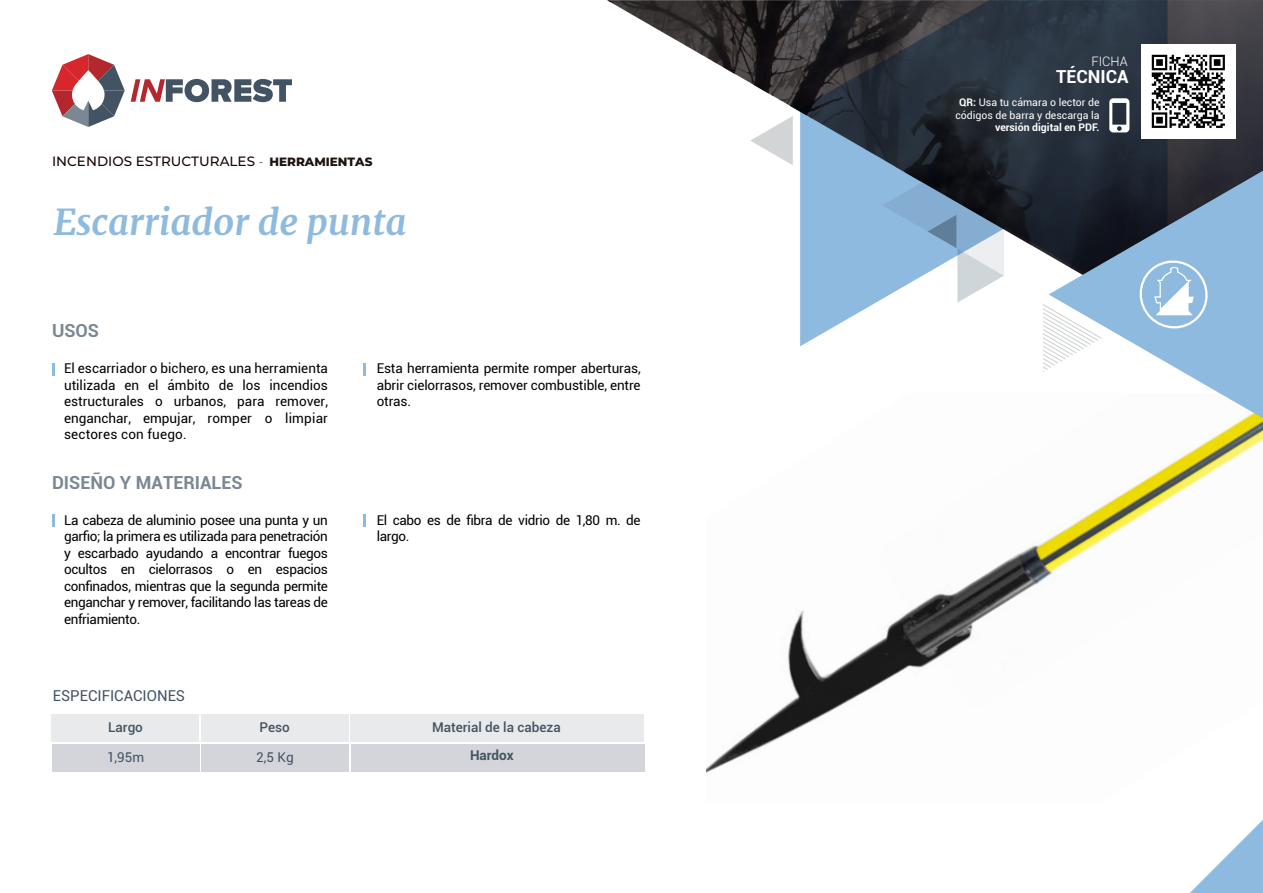
<style>
.page{position:relative;width:1263px;height:893px;background:#fff}
.page>*{position:absolute;margin:0;border:0;box-sizing:border-box;transform-origin:0 0}
.t1{font:italic 700 36px "Merriweather";color:#8fbadf}
.t2{font:700 18px "Roboto";color:#7b8792}
.t3{font:700 18px "Roboto";color:#fff}
.t4{font:15px "Roboto";color:#425363}
.t5{font:13.5px/16.5px "Roboto";letter-spacing:-.01em;color:#000;text-align:justify}
.t6{font:500 13.5px "Montserrat";color:#170402}
.t7{font:500 13.5px "Roboto";color:#425363}
.t8{font:13.5px "Roboto";color:#425363}
.t9{font:700 13.5px "Roboto";color:#425363}
.t10{font:300 13.05px "Roboto";color:#fff}
.t11{font:10.5px/12.6px "Roboto";color:#fff;text-align:center}
.t12{font:700 10.5px "Roboto";color:#fff}
.s1{font-weight:300;font-size:12px;color:#1e120d}
.s2{font-weight:800;font-size:12px;color:#1e120d}
.s3{font-weight:700}
</style>
<div class="page">
<img style="left:706px;top:418px;width:557px;height:355px">
<svg style="left:607px;top:0;width:656px;height:347px"></svg>
<svg style="left:1190px;top:820px;width:73px;height:73px"></svg>
<svg style="left:800px;top:0;width:367px;height:346px;background:#566879"></svg>
<svg style="left:750px;top:116px;width:43px;height:49px"></svg>
<svg style="left:882px;top:43px;width:220px;height:329px"></svg>
<svg style="left:1109px;top:98px;width:20px;height:34px"></svg>
<svg style="left:131px;top:79px;width:161px;height:23px"></svg>
<svg style="left:52px;top:54px;width:73px;height:73px"></svg>
<svg style="left:52px;top:363px;width:2px;height:12px"></svg>
<svg style="left:363px;top:363px;width:2px;height:12px"></svg>
<svg style="left:52px;top:514px;width:2px;height:13px"></svg>
<svg style="left:363px;top:514px;width:2px;height:13px"></svg>
<div style="left:52px;top:715px;width:147px;height:27px;background:#e8eaec"></div>
<div style="left:52px;top:745px;width:147px;height:27px;background:#d4d5da"></div>
<div style="left:201px;top:715px;width:147px;height:27px;background:#e8eaec"></div>
<div style="left:201px;top:745px;width:147px;height:27px;background:#d4d5da"></div>
<div style="left:350px;top:715px;width:294px;height:27px;background:#e8eaec"></div>
<div style="left:351px;top:745px;width:294px;height:27px;background:#d4d5da"></div>
<svg style="left:1049px;top:171px;width:214px;height:247px"></svg>
<svg style="left:1136px;top:257px;width:75px;height:75px"></svg>
<img style="left:1142px;top:45px;width:94px;height:94px">
<p class="t6" style="left:52px;top:151px;width:322px">INCENDIOS ESTRUCTURALES <span class="s1">-</span> <span class="s2">HERRAMIENTAS</span></p>
<h1 class="t1" style="left:54px;top:197px;width:354px">Escarriador de punta</h1>
<h2 class="t2" style="left:52px;top:318px;width:48px">USOS</h2>
<p class="t5" style="left:64px;top:359px;width:265px">El escarriador o bichero, es una herramienta utilizada en el ámbito de los incendios estructurales o urbanos, para remover, enganchar, empujar, romper o limpiar sectores con fuego.</p>
<p class="t5" style="left:377px;top:359px;width:265px">Esta herramienta permite romper aberturas, abrir cielorrasos, remover combustible, entre otras.</p>
<h2 class="t2" style="left:52px;top:469px;width:192px">DISEÑO Y MATERIALES</h2>
<p class="t5" style="left:64px;top:511px;width:265px">La cabeza de aluminio posee una punta y un garfio; la primera es utilizada para penetración y escarbado ayudando a encontrar fuegos ocultos en cielorrasos o en espacios confinados, mientras que la segunda permite enganchar y remover, facilitando las tareas de enfriamiento.</p>
<p class="t5" style="left:377px;top:511px;width:265px">El cabo es de fibra de vidrio de 1,80 m. de largo.</p>
<p class="t4" style="left:53px;top:685px;width:134px">ESPECIFICACIONES</p>
<p class="t7" style="left:108px;top:718px;width:36px">Largo</p>
<p class="t8" style="left:107px;top:748px;width:39px">1,95m</p>
<p class="t7" style="left:259px;top:718px;width:32px">Peso</p>
<p class="t8" style="left:256px;top:748px;width:39px">2,5 Kg</p>
<p class="t7" style="left:432px;top:718px;width:130px">Material de la cabeza</p>
<p class="t9" style="left:470px;top:745px;width:45px">Hardox</p>
<p class="t10" style="left:1091px;top:53px;width:38px">FICHA</p>
<h2 class="t3" style="left:1056px;top:64px;width:74px">TÉCNICA</h2>
<p class="t11" style="left:955px;top:96px;width:146px"><span class="s3">QR:</span> Usa tu cámara o lector de códigos de barra y descarga la</p>
<p class="t12" style="left:995px;top:120px;width:106px">versión digital en PDF.</p>
</div>
